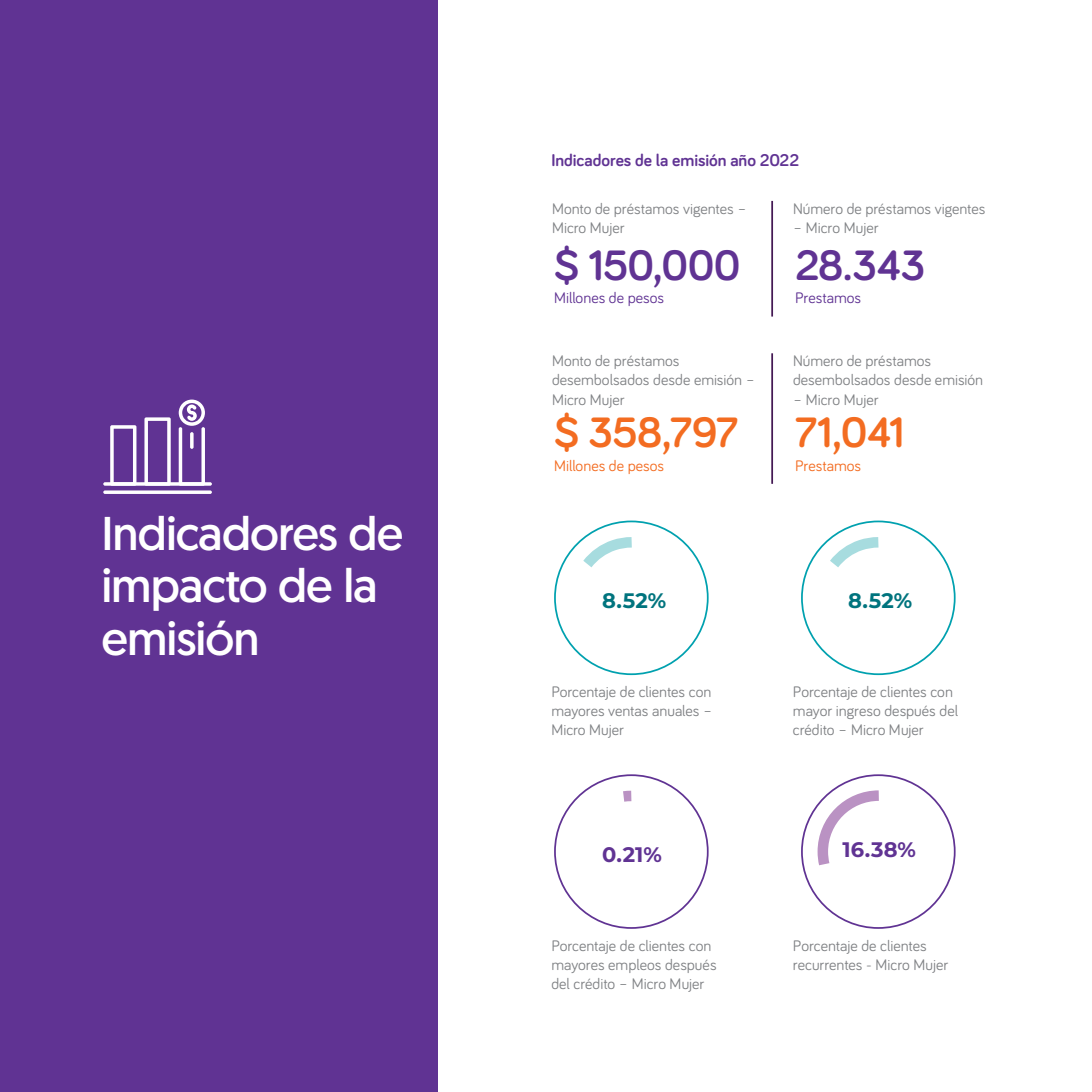
<style>
.page{position:relative;width:1092px;height:1092px;background:#fff}
.page>*{position:absolute;margin:0;border:0;box-sizing:border-box;transform-origin:0 0}
.t1{font:47.25px/52.5px "Geomanist";letter-spacing:-.02em;color:#fff}
.t2{font:700 43.75px "Bariol";letter-spacing:-.015em;color:#603393}
.t3{font:700 43.75px "Bariol";letter-spacing:-.015em;color:#f36c21}
.t4{font:100 21px "Montserrat";color:#603393}
.t5{font:100 21px "Montserrat";color:#00747e}
.t6{font:700 17.5px "Bariol";color:#603393}
.t7{font:15.75px/19.2px "Bariol";color:#808285}
.t8{font:15.75px "Bariol";color:#603393}
.t9{font:15.75px "Bariol";color:#f36c21}
</style>
<div class="page">
<div style="left:0;top:0;width:437px;height:1091px;background:#603393"></div>
<svg style="left:110px;top:425px;width:26px;height:57px"></svg>
<svg style="left:144px;top:417px;width:27px;height:65px"></svg>
<svg style="left:179px;top:399px;width:26px;height:83px"></svg>
<hr style="left:103px;top:482px;width:109px;height:3px;background:#fff;border-radius:2px">
<svg style="left:103px;top:490px;width:109px;height:4px"></svg>
<hr style="left:190px;top:432px;width:3px;height:17px;background:#fff;border-radius:2px">
<hr style="left:771px;top:201px;width:2px;height:115px;background:#441954">
<hr style="left:771px;top:353px;width:2px;height:131px;background:#441954">
<svg style="left:812px;top:785px;width:67px;height:81px"></svg>
<svg style="left:623px;top:790px;width:9px;height:12px"></svg>
<svg style="left:572px;top:531px;width:60px;height:37px"></svg>
<svg style="left:819px;top:531px;width:60px;height:36px"></svg>
<h1 class="t1" style="left:101px;top:506px;width:303px">Indicadores de impacto de la emisión</h1>
<p class="t6" style="left:551px;top:148px;width:249px">Indicadores de la emisión año 2022</p>
<p class="t7" style="left:552px;top:198px;width:196px">Monto de préstamos vigentes –<br>Micro Mujer</p>
<p class="t7" style="left:793px;top:198px;width:194px">Número de préstamos vigentes</p>
<p class="t7" style="left:793px;top:217px;width:87px">– Micro Mujer</p>
<h2 class="t2" style="left:554px;top:235px;width:188px">$ 150,000</h2>
<h2 class="t2" style="left:795px;top:235px;width:132px">28.343</h2>
<p class="t8" style="left:554px;top:287px;width:112px">Millones de pesos</p>
<p class="t8" style="left:795px;top:287px;width:68px">Prestamos</p>
<p class="t7" style="left:552px;top:350px;width:204px">Monto de préstamos desembolsados desde emisión –<br>Micro Mujer</p>
<p class="t7" style="left:793px;top:350px;width:192px">Número de préstamos desembolsados desde emisión</p>
<p class="t7" style="left:793px;top:389px;width:87px">– Micro Mujer</p>
<h2 class="t3" style="left:554px;top:402px;width:186px">$ 358,797</h2>
<h2 class="t3" style="left:795px;top:402px;width:111px">71,041</h2>
<p class="t9" style="left:554px;top:455px;width:112px">Millones de pesos</p>
<p class="t9" style="left:795px;top:455px;width:68px">Prestamos</p>
<h3 class="t5" style="left:602px;top:586px;width:66px">8.52%</h3>
<h3 class="t5" style="left:848px;top:586px;width:66px">8.52%</h3>
<p class="t7" style="left:551px;top:681px;width:162px;text-align:justify">Porcentaje de clientes con mayores ventas anuales – Micro Mujer</p>
<p class="t7" style="left:792px;top:681px;width:167px">Porcentaje de clientes con mayor ingreso después del crédito – Micro Mujer</p>
<h3 class="t4" style="left:602px;top:840px;width:61px">0.21%</h3>
<h3 class="t4" style="left:842px;top:835px;width:75px">16.38%</h3>
<p class="t7" style="left:551px;top:935px;width:167px">Porcentaje de clientes con mayores empleos después del crédito – Micro Mujer</p>
<p class="t7" style="left:792px;top:935px;width:157px">Porcentaje de clientes recurrentes - Micro Mujer</p>
</div>
